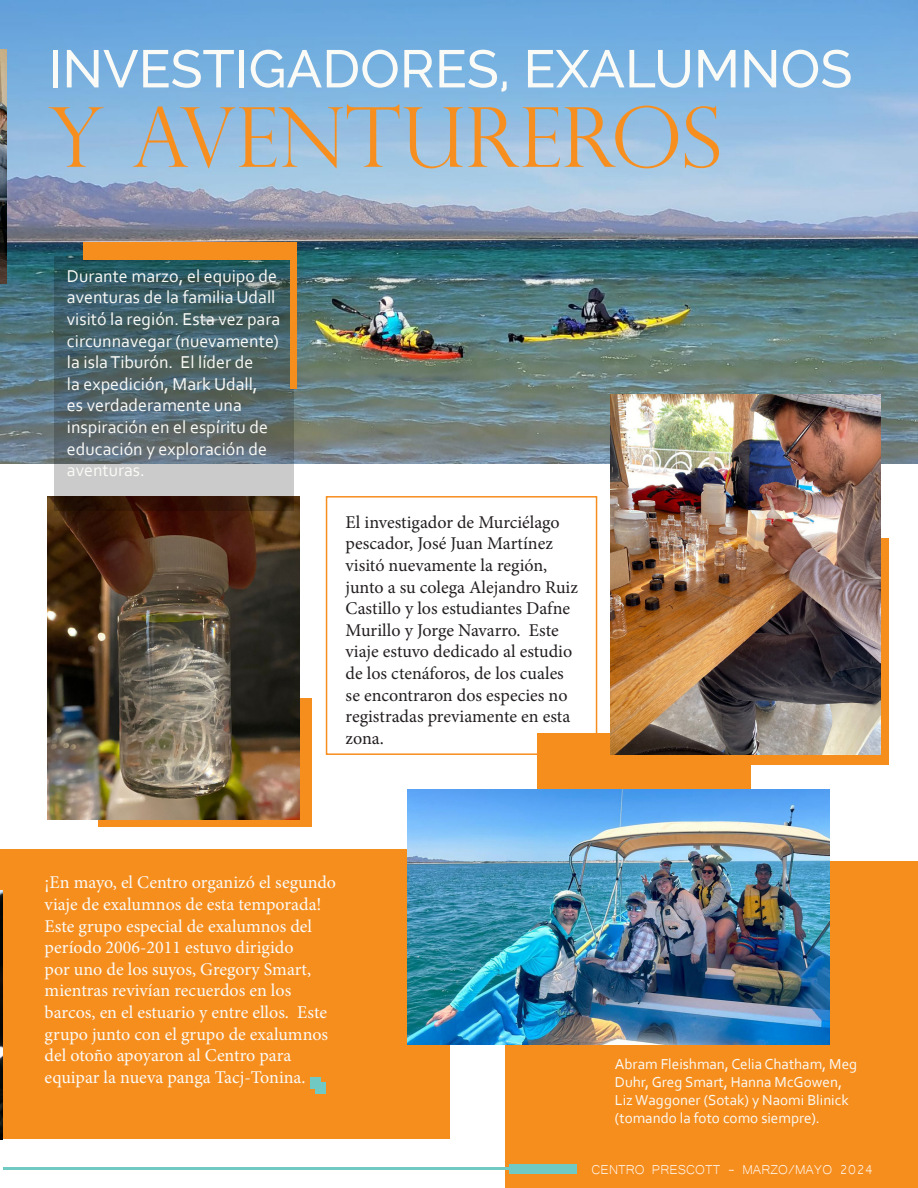
<style>
.page{position:relative;width:918px;height:1188px;background:#fff}
.page>*{position:absolute;margin:0;border:0;box-sizing:border-box;transform-origin:0 0}
.t1{font:300 82.8px "Perpetua Titling";color:#f68f20}
.t2{font:500 52.8px "Raleway";color:#fafaf6}
.t3{font:18px/21.6px "Minion Pro";color:#fafaf6}
.t4{font:18px/21.6px "Minion Pro";color:#231f20}
.t5{font:18px/21.6px "Corbel";color:#fafaf6}
.t6{font:16.65px "Microsoft Yi Baiti";color:#fff}
.t7{font:15.15px/18.1px "Corbel";color:#fafaf5}
</style>
<div class="page">
<img style="left:0;top:0;width:918px;height:464px">
<div style="left:675px;top:539px;width:214px;height:226px;background:#f68e1e"></div>
<div style="left:506px;top:862px;width:412px;height:326px;background:#f68e1e"></div>
<div style="left:98px;top:698px;width:214px;height:129px;background:#f68e1e"></div>
<div style="left:0;top:850px;width:450px;height:289px;background:#f68e1e"></div>
<div style="left:326px;top:496px;width:271px;height:259px;border:2px solid #f68e1e"></div>
<div style="left:537px;top:733px;width:214px;height:257px;background:#f68e1e"></div>
<img style="left:0;top:50px;width:7px;height:234px">
<img style="left:0;top:891px;width:3px;height:248px">
<img style="left:48px;top:496px;width:252px;height:323px">
<svg style="left:54px;top:256px;width:239px;height:255px"></svg>
<div style="left:290px;top:256px;width:7px;height:132px;background:#f68e1e"></div>
<div style="left:83px;top:242px;width:214px;height:17px;background:#f68e1e"></div>
<img style="left:610px;top:394px;width:270px;height:360px">
<img style="left:407px;top:789px;width:423px;height:256px">
<div style="left:310px;top:1077px;width:11px;height:11px;background:#71c9c4"></div>
<div style="left:315px;top:1083px;width:11px;height:11px;background:#71c9c4"></div>
<hr style="left:3px;top:1168px;width:528px;height:2px;background:#71c9c4">
<div style="left:509px;top:1164px;width:67px;height:9px;background:#71c9c4"></div>
<p class="t2" style="left:49px;top:38px;width:805px">INVESTIGADORES, EXALUMNOS</p>
<p class="t1" style="left:48px;top:87px;width:675px">Y AVENTUREROS</p>
<p class="t5" style="left:67px;top:265px;width:215px">Durante marzo, el equipo de aventuras de la familia Udall visitó la región. Esta vez para circunnavegar (nuevamente) la isla Tiburón. El líder de<br>la expedición, Mark Udall,<br>es verdaderamente una inspiración en el espíritu de educación y exploración de aventuras.</p>
<p class="t4" style="left:346px;top:511px;width:234px">El investigador de Murciélago pescador, José Juan Martínez visitó nuevamente la región, junto a su colega Alejandro Ruiz<br>Castillo y los estudiantes Dafne<br>Murillo y Jorge Navarro. Este viaje estuvo dedicado al estudio de los ctenáforos, de los cuales se encontraron dos especies no registradas previamente en esta zona.</p>
<p class="t3" style="left:45px;top:872px;width:293px">¡En mayo, el Centro organizó el segundo viaje de exalumnos de esta temporada!<br>Este grupo especial de exalumnos del período 2006-2011 estuvo dirigido<br>por uno de los suyos, Gregory Smart, mientras revivían recuerdos en los barcos, en el estuario y entre ellos. Este grupo junto con el grupo de exalumnos del otoño apoyaron al Centro para equipar la nueva panga Tacj-Tonina.</p>
<p class="t7" style="left:615px;top:1054px;width:244px">Abram Fleishman, Celia Chatham, Meg Duhr, Greg Smart, Hanna McGowen, Liz Waggoner (Sotak) y Naomi Blinick (tomando la foto como siempre).</p>
<p class="t6" style="left:592px;top:1160px;width:283px">CENTRO PRESCOTT - MARZO/MAYO 2024</p>
</div>
